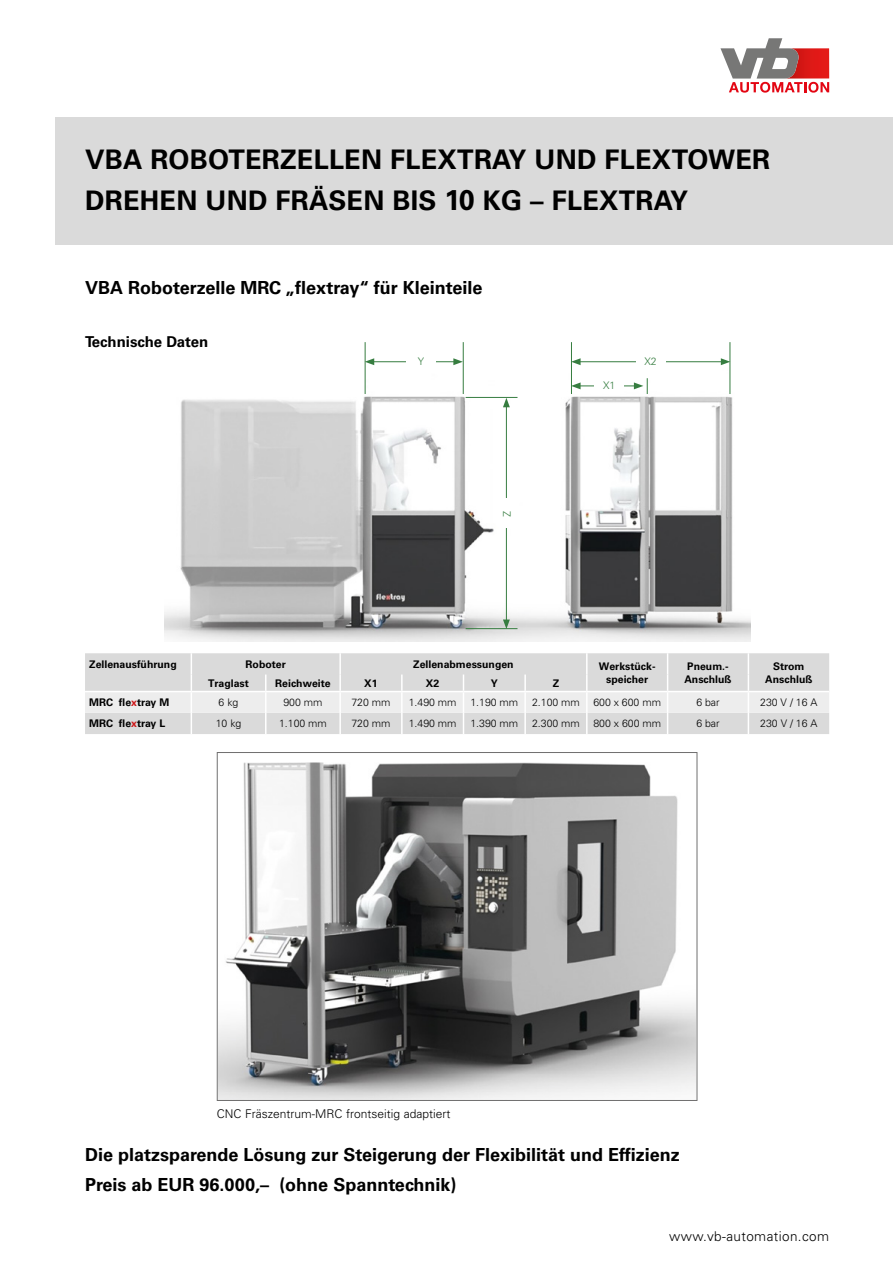
<style>
.page{position:relative;width:893px;height:1263px;background:#fff}
.page>*{position:absolute;margin:0;border:0;box-sizing:border-box;transform-origin:0 0}
.t1{font:700 27px/41.5px "Univers LT Pro 65";letter-spacing:.01em;color:#000}
.t2{font:700 18px/30.2px "Univers LT Pro 65";color:#000}
.t3{font:700 15px "Univers LT Pro 65";color:#000}
.t4{font:300 13.5px "Univers LT Pro 45";letter-spacing:.03em;color:#000}
.t5{font:300 12px "Univers LT Pro 45";color:#000}
.t6{font:700 10.5px/12.6px "Univers LT Pro 65";color:#000;text-align:center}
.t7{font:300 10.5px "Univers LT Pro 45";color:#000}
.t8{font:300 10.5px "Univers LT Pro 45";color:#367d40}
.s1{font-size:28.5px}
.s2{color:#cd1719}
</style>
<div class="page">
<svg style="left:720px;top:38px;width:109px;height:55px"></svg>
<div style="left:55px;top:117px;width:838px;height:127px;background:#dadada"></div>
<img style="left:165px;top:356px;width:585px;height:285px">
<img style="left:219px;top:762px;width:476px;height:337px">
<hr style="left:578px;top:361px;width:145px;height:1px;background:#367d40">
<svg style="left:721px;top:358px;width:9px;height:7px"></svg>
<svg style="left:572px;top:358px;width:9px;height:7px"></svg>
<div style="left:636px;top:354px;width:30px;height:14px;background:#fff"></div>
<hr style="left:730px;top:342px;width:1px;height:52px;background:#367d40">
<hr style="left:571px;top:342px;width:1px;height:52px;background:#367d40">
<svg style="left:85px;top:653px;width:744px;height:81px;background:#dfdfdf"></svg>
<hr style="left:85px;top:691px;width:106px;height:1px;background:#fff">
<hr style="left:191px;top:691px;width:75px;height:1px;background:#fff">
<hr style="left:266px;top:691px;width:74px;height:1px;background:#fff">
<hr style="left:340px;top:691px;width:62px;height:1px;background:#fff">
<hr style="left:402px;top:691px;width:61px;height:1px;background:#fff">
<hr style="left:463px;top:691px;width:62px;height:1px;background:#fff">
<hr style="left:525px;top:691px;width:62px;height:1px;background:#fff">
<hr style="left:587px;top:691px;width:81px;height:1px;background:#fff">
<hr style="left:668px;top:691px;width:80px;height:1px;background:#fff">
<hr style="left:748px;top:691px;width:81px;height:1px;background:#fff">
<hr style="left:578px;top:385px;width:58px;height:1px;background:#367d40">
<svg style="left:572px;top:382px;width:9px;height:7px"></svg>
<div style="left:594px;top:378px;width:30px;height:14px;background:#fff"></div>
<svg style="left:634px;top:378px;width:14px;height:16px"></svg>
<hr style="left:372px;top:361px;width:84px;height:1px;background:#367d40">
<svg style="left:453px;top:358px;width:10px;height:7px"></svg>
<svg style="left:366px;top:358px;width:8px;height:7px"></svg>
<div style="left:406px;top:354px;width:30px;height:14px;background:#fff"></div>
<hr style="left:463px;top:342px;width:1px;height:52px;background:#367d40">
<hr style="left:365px;top:342px;width:1px;height:52px;background:#367d40">
<hr style="left:506px;top:405px;width:1px;height:217px;background:#367d40">
<svg style="left:503px;top:619px;width:7px;height:9px"></svg>
<svg style="left:503px;top:398px;width:7px;height:9px"></svg>
<div style="left:500px;top:498px;width:14px;height:30px;background:#fff"></div>
<hr style="left:466px;top:628px;width:51px;height:1px;background:#367d40">
<hr style="left:466px;top:397px;width:51px;height:1px;background:#367d40">
<h1 class="t1" style="left:85px;top:137px;width:687px">VBA ROBOTERZELLEN FLEXTRAY UND FLEXTOWER<br>DREHEN UND FRÄSEN BIS <span class="s1">10</span> KG – FLEXTRAY</h1>
<p class="t2" style="left:85px;top:271px;width:399px">VBA Roboterzelle MRC „flextray“ für Kleinteile</p>
<p class="t3" style="left:85px;top:331px;width:125px">Technische Daten</p>
<p class="t8" style="left:418px;top:354px;width:8px">Y</p>
<p class="t8" style="left:514px;top:510px;width:7px;rotate:90deg">Z</p>
<p class="t8" style="left:603px;top:378px;width:14px">X1</p>
<p class="t8" style="left:645px;top:354px;width:14px">X2</p>
<p class="t6" style="left:89px;top:657px;width:89px">Zellenausführung</p>
<p class="t6" style="left:246px;top:657px;width:42px">Roboter</p>
<p class="t6" style="left:413px;top:657px;width:102px">Zellenabmessungen</p>
<p class="t6" style="left:599px;top:659px;width:58px">Werkstück&shy;speicher</p>
<p class="t6" style="left:684px;top:659px;width:49px;text-align:left">Pneum.-<br>Anschluß</p>
<p class="t6" style="left:765px;top:659px;width:49px">Strom<br>Anschluß</p>
<p class="t6" style="left:208px;top:676px;width:42px">Traglast</p>
<p class="t6" style="left:275px;top:676px;width:57px">Reichweite</p>
<p class="t6" style="left:364px;top:676px;width:15px">X1</p>
<p class="t6" style="left:426px;top:676px;width:15px">X2</p>
<p class="t6" style="left:491px;top:676px;width:9px">Y</p>
<p class="t6" style="left:553px;top:676px;width:8px">Z</p>
<p class="t6" style="left:89px;top:695px;width:81px">MRC fle<span class="s2">x</span>tray M</p>
<p class="t7" style="left:219px;top:695px;width:21px">6 kg</p>
<p class="t7" style="left:283px;top:695px;width:41px">900 mm</p>
<p class="t7" style="left:351px;top:695px;width:41px">720 mm</p>
<p class="t7" style="left:409px;top:695px;width:49px">1.490 mm</p>
<p class="t7" style="left:470px;top:695px;width:49px">1.190 mm</p>
<p class="t7" style="left:532px;top:695px;width:49px">2.100 mm</p>
<p class="t7" style="left:593px;top:695px;width:69px">600 x 600 mm</p>
<p class="t7" style="left:696px;top:695px;width:25px">6 bar</p>
<p class="t7" style="left:760px;top:695px;width:59px">230 V / 16 A</p>
<p class="t6" style="left:89px;top:717px;width:77px">MRC fle<span class="s2">x</span>tray L</p>
<p class="t7" style="left:216px;top:717px;width:27px">10 kg</p>
<p class="t7" style="left:279px;top:717px;width:49px">1.100 mm</p>
<p class="t7" style="left:351px;top:717px;width:41px">720 mm</p>
<p class="t7" style="left:409px;top:717px;width:49px">1.490 mm</p>
<p class="t7" style="left:470px;top:717px;width:49px">1.390 mm</p>
<p class="t7" style="left:532px;top:717px;width:49px">2.300 mm</p>
<p class="t7" style="left:593px;top:717px;width:69px">800 x 600 mm</p>
<p class="t7" style="left:696px;top:717px;width:25px">6 bar</p>
<p class="t7" style="left:760px;top:717px;width:59px">230 V / 16 A</p>
<p class="t5" style="left:217px;top:1106px;width:235px">CNC Fräszentrum-MRC frontseitig adaptiert</p>
<p class="t2" style="left:85px;top:1138px;width:596px">Die platzsparende Lösung zur Steigerung der Flexibilität und Effizienz<br>Preis ab EUR 96.000,– (ohne Spanntechnik)</p>
<p class="t4" style="left:669px;top:1227px;width:162px">www.vb-automation.com</p>
</div>
